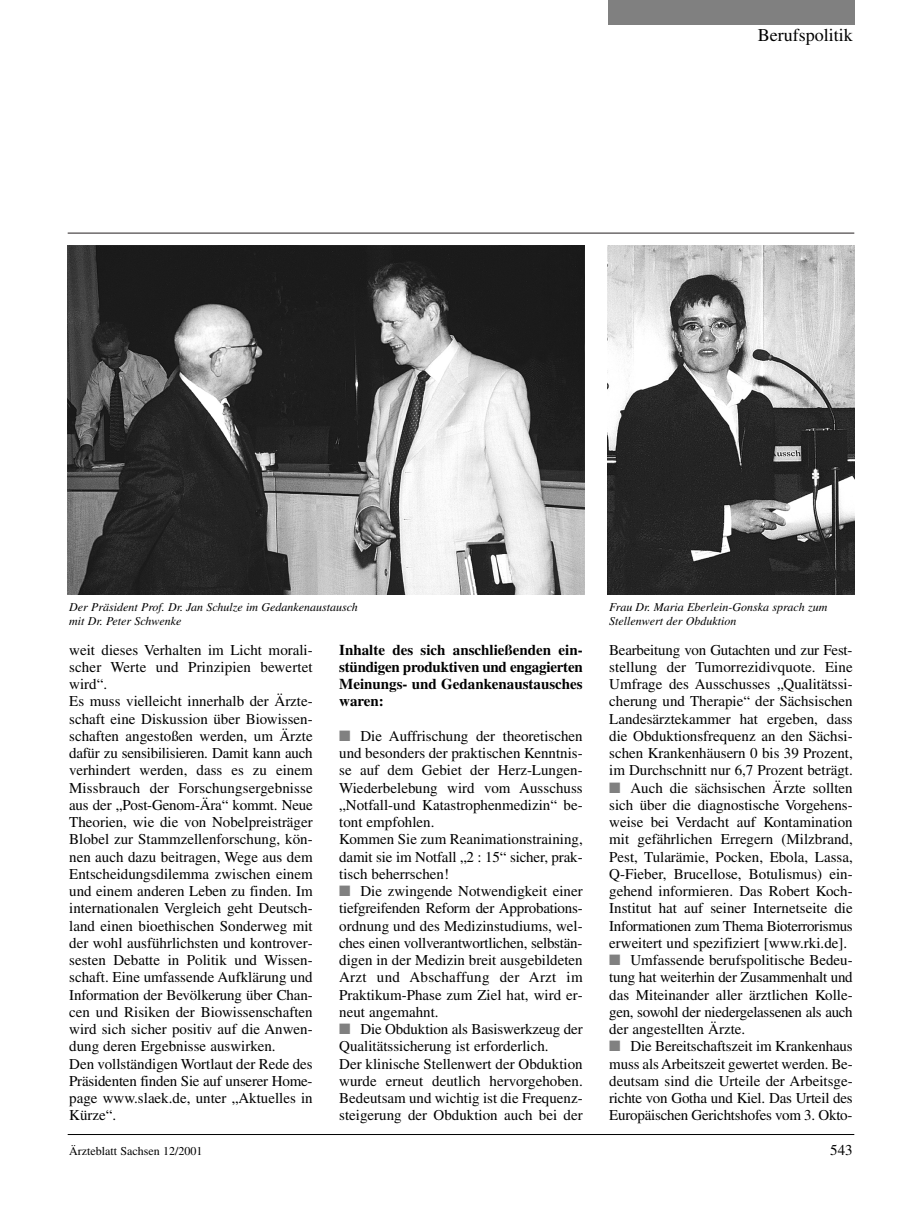
<style>
.page{position:relative;width:918px;height:1215px;background:#fff}
.page>*{position:absolute;margin:0;border:0;box-sizing:border-box;transform-origin:0 0}
.t1{font:18px "Times";color:#000}
.t2{font:15px/17.2px "Times";color:#000;text-align:justify}
.t3{font:700 15px/17.2px "Times";color:#000;text-align:justify}
.t4{font:italic 12px/14.4px "Times";color:#000}
.t5{font:12px "Times";color:#000}
.s1{color:#808080}
</style>
<div class="page">
<hr style="left:68px;top:233px;width:786px;height:1px;background:#231f20">
<div style="left:608px;top:0;width:246px;height:25px;background:#808080"></div>
<hr style="left:68px;top:1134px;width:786px;height:1px;background:#000">
<img style="left:68px;top:246px;width:516px;height:349px">
<img style="left:608px;top:246px;width:246px;height:349px">
<p class="t1" style="left:758px;top:28px;width:96px">Berufspolitik</p>
<p class="t4" style="left:69px;top:601px;width:290px">Der Präsident Prof. Dr. Jan Schulze im Gedankenaustausch mit Dr. Peter Schwenke</p>
<p class="t4" style="left:609px;top:601px;width:220px">Frau Dr. Maria Eberlein-Gonska sprach zum<br>Stellenwert der Obduktion</p>
<p class="t2" style="left:69px;top:642px;width:245px;text-align:left">weit dieses Verhalten im Licht morali&shy;scher Werte und Prinzipien bewertet wird“.<br>Es muss vielleicht innerhalb der Ärzte&shy;schaft eine Diskussion über Biowissen&shy;schaften angestoßen werden, um Ärzte dafür zu sensibilisieren. Damit kann auch verhindert werden, dass es zu einem Missbrauch der Forschungsergebnisse aus der „Post-Genom-Ära“ kommt. Neue Theorien, wie die von Nobelpreisträger Blobel zur Stammzellenforschung, kön&shy;nen auch dazu beitragen, Wege aus dem Entscheidungsdilemma zwischen einem und einem anderen Leben zu finden. Im internationalen Vergleich geht Deutsch&shy;land einen bioethischen Sonderweg mit der wohl ausführlichsten und kontrover&shy;sesten Debatte in Politik und Wissen&shy;schaft. Eine umfassende Aufklärung und Information der Bevölkerung über Chan&shy;cen und Risiken der Biowissenschaften wird sich sicher positiv auf die Anwen&shy;dung deren Ergebnisse auswirken.<br>Den vollständigen Wortlaut der Rede des Präsidenten finden Sie auf unserer Home&shy;page www.slaek.de, unter „Aktuelles in Kürze“.</p>
<p class="t3" style="left:339px;top:642px;width:245px">Inhalte des sich anschließenden ein&shy;stündigen produktiven und engagierten Meinungs- und Gedankenaustausches waren:</p>
<p class="t2" style="left:339px;top:729px;width:245px;text-align:left"><span class="s1">■</span> Die Auffrischung der theoretischen und besonders der praktischen Kenntnis&shy;se auf dem Gebiet der Herz-Lungen-Wiederbelebung wird vom Ausschuss „Notfall-und Katastrophenmedizin“ be&shy;tont empfohlen.<br>Kommen Sie zum Reanimationstraining, damit sie im Notfall „2 : 15“ sicher, prak&shy;tisch beherrschen!</p>
<p class="t2" style="left:339px;top:884px;width:245px"><span class="s1">■</span> Die zwingende Notwendigkeit einer tiefgreifenden Reform der Approbations&shy;ordnung und des Medizinstudiums, wel&shy;ches einen vollverantwortlichen, selbstän&shy;digen in der Medizin breit ausgebildeten Arzt und Abschaffung der Arzt im Praktikum-Phase zum Ziel hat, wird er&shy;neut angemahnt.</p>
<p class="t2" style="left:339px;top:1022px;width:245px;text-align:left"><span class="s1">■</span> Die Obduktion als Basiswerkzeug der Qualitätssicherung ist erforderlich.<br>Der klinische Stellenwert der Obduktion wurde erneut deutlich hervorgehoben.<br>Bedeutsam und wichtig ist die Frequenz&shy;steigerung der Obduktion auch bei der</p>
<p class="t2" style="left:609px;top:642px;width:245px">Bearbeitung von Gutachten und zur Fest&shy;stellung der Tumorrezidivquote. Eine Umfrage des Ausschusses „Qualitätssi&shy;cherung und Therapie“ der Sächsischen Landesärztekammer hat ergeben, dass die Obduktionsfrequenz an den Sächsi&shy;schen Krankenhäusern 0 bis 39 Prozent, im Durchschnitt nur 6,7 Prozent beträgt.</p>
<p class="t2" style="left:609px;top:780px;width:245px"><span class="s1">■</span> Auch die sächsischen Ärzte sollten sich über die diagnostische Vorgehens&shy;weise bei Verdacht auf Kontamination mit gefährlichen Erregern (Milzbrand, Pest, Tularämie, Pocken, Ebola, Lassa, Q-Fieber, Brucellose, Botulismus) ein&shy;gehend informieren. Das Robert Koch-Institut hat auf seiner Internetseite die Informationen zum Thema Bioterrorismus erweitert und spezifiziert [www.rki.de].</p>
<p class="t2" style="left:609px;top:953px;width:245px"><span class="s1">■</span> Umfassende berufspolitische Bedeu&shy;tung hat weiterhin der Zusammenhalt und das Miteinander aller ärztlichen Kolle&shy;gen, sowohl der niedergelassenen als auch der angestellten Ärzte.</p>
<p class="t2" style="left:609px;top:1039px;width:245px"><span class="s1">■</span> Die Bereitschaftszeit im Krankenhaus muss als Arbeitszeit gewertet werden. Be&shy;deutsam sind die Urteile der Arbeitsge&shy;richte von Gotha und Kiel. Das Urteil des Europäischen Gerichtshofes vom 3. Okto-</p>
<p class="t5" style="left:69px;top:1147px;width:135px">Ärzteblatt Sachsen 12/2001</p>
<p class="t2" style="left:830px;top:1143px;width:24px">543</p>
</div>
